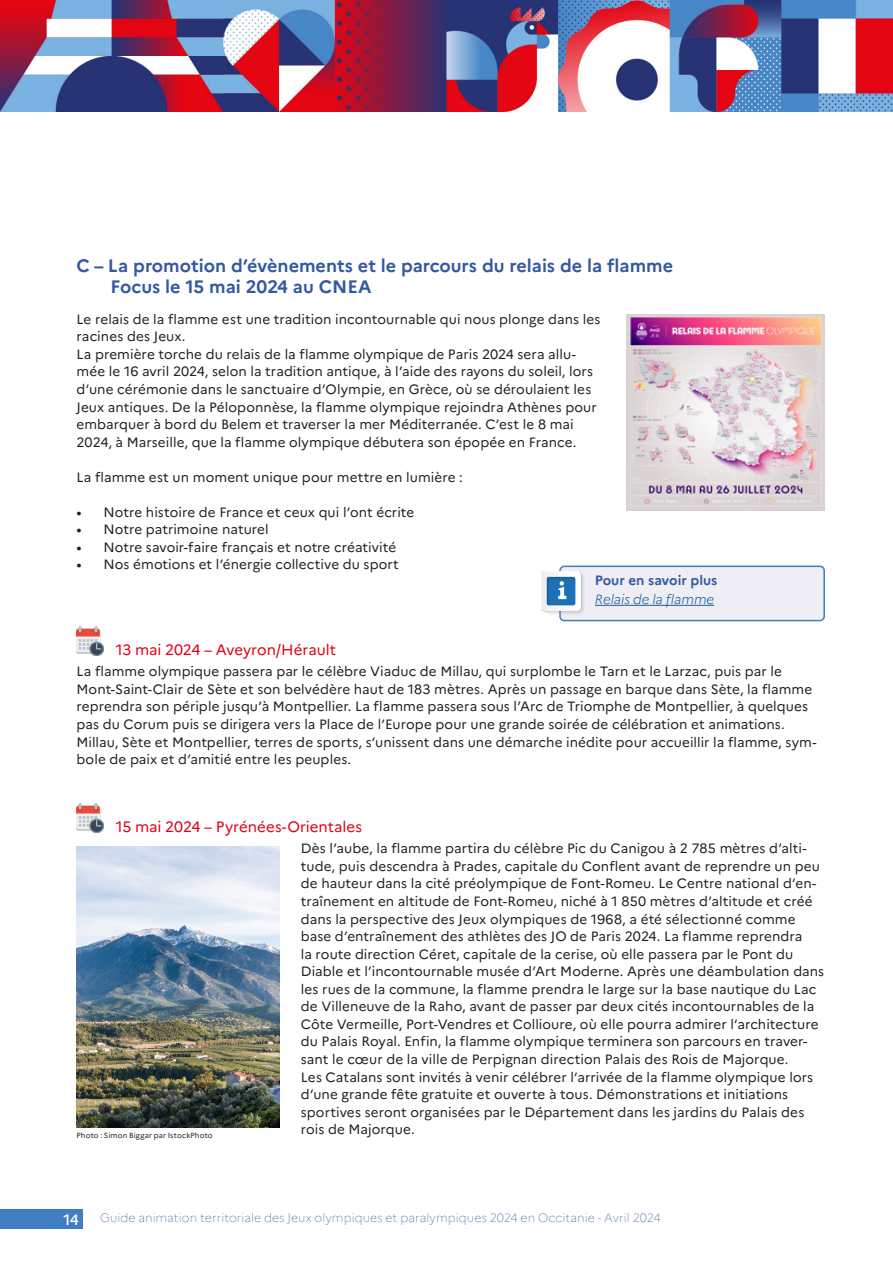
<style>
.page{position:relative;width:893px;height:1263px;background:#fff}
.page>*{position:absolute;margin:0;border:0;box-sizing:border-box;transform-origin:0 0}
.Titre_2_bleu{font:700 18px/21.6px "Marianne";color:#3558a2}
.t1{font:15px "Marianne";color:#e1000f}
.t2{font:500 15px "Marianne";color:#fff}
.t3{font:13.5px/17.5px "Marianne";letter-spacing:.005em;color:#231f20}
.Titre_2_bleu-2{font:700 13.5px "Marianne";color:#3558a2}
.liens{font:italic 300 13.5px "Marianne";letter-spacing:-.005em;color:#175d9e}
.t4{font:100 12px "Marianne";letter-spacing:.005em;color:#3558a2}
.legendes_photo{font:7.5px "Marianne";letter-spacing:.02em;color:#231f20}
.s1{font-weight:500}
</style>
<div class="page">
<img style="left:0;top:0;width:893px;height:112px">
<div style="left:0;top:1210px;width:83px;height:19px;background:#417dc4"></div>
<img style="left:77px;top:626px;width:26px;height:29px">
<img style="left:77px;top:803px;width:26px;height:29px">
<img style="left:627px;top:314px;width:198px;height:196px">
<div style="left:560px;top:566px;width:264px;height:55px;background:#eeeef4;border-radius:4px"></div>
<div style="left:559px;top:566px;width:266px;height:55px;border:2px solid #417dc4;border-radius:4px"></div>
<hr style="left:595px;top:605px;width:119px;height:1px;background:#175d9e">
<img style="left:541px;top:572px;width:43px;height:44px">
<img style="left:77px;top:846px;width:203px;height:282px">
<p class="Titre_2_bleu" style="left:111px;top:255px;width:564px;text-indent:-34px">C – La promotion d’évènements et le parcours du relais de la flamme<br>Focus le 15 mai 2024 au CNEA</p>
<p class="t3" style="left:77px;top:310px;width:526px">Le relais de la flamme est une tradition incontournable qui nous plonge dans les racines des Jeux.<br>La première torche du relais de la flamme olympique de Paris 2024 sera allu&shy;mée le 16 avril 2024, selon la tradition antique, à l’aide des rayons du soleil, lors d’une cérémonie dans le sanctuaire d’Olympie, en Grèce, où se déroulaient les Jeux antiques. De la Péloponnèse, la flamme olympique rejoindra Athènes pour embarquer à bord du Belem et traverser la mer Méditerranée. C’est le 8 mai 2024, à Marseille, que la flamme olympique débutera son épopée en France.</p>
<p class="t3" style="left:77px;top:468px;width:388px">La flamme est un moment unique pour mettre en lumière :</p>
<p class="t3" style="left:77px;top:503px;width:339px"><span class="s1">•</span> Notre histoire de France et ceux qui l’ont écrite</p>
<p class="t3" style="left:77px;top:521px;width:194px"><span class="s1">•</span> Notre patrimoine naturel</p>
<p class="t3" style="left:77px;top:538px;width:321px"><span class="s1">•</span> Notre savoir-faire français et notre créativité</p>
<p class="t3" style="left:77px;top:556px;width:324px"><span class="s1">•</span> Nos émotions et l’énergie collective du sport</p>
<p class="Titre_2_bleu-2" style="left:595px;top:572px;width:124px">Pour en savoir plus</p>
<p class="liens" style="left:595px;top:590px;width:121px">Relais de la flamme</p>
<p class="t1" style="left:116px;top:641px;width:222px">13 mai 2024 – Aveyron/Hérault</p>
<p class="t3" style="left:77px;top:663px;width:742px">La flamme olympique passera par le célèbre Viaduc de Millau, qui surplombe le Tarn et le Larzac, puis par le Mont-Saint-Clair de Sète et son belvédère haut de 183 mètres. Après un passage en barque dans Sète, la flamme reprendra son périple jusqu’à Montpellier. La flamme passera sous l’Arc de Triomphe de Montpellier, à quelques pas du Corum puis se dirigera vers la Place de l’Europe pour une grande soirée de célébration et animations.<br>Millau, Sète et Montpellier, terres de sports, s’unissent dans une démarche inédite pour accueillir la flamme, sym&shy;bole de paix et d’amitié entre les peuples.</p>
<p class="t1" style="left:116px;top:818px;width:248px">15 mai 2024 – Pyrénées-Orientales</p>
<p class="t3" style="left:301px;top:840px;width:525px">Dès l’aube, la flamme partira du célèbre Pic du Canigou à 2 785 mètres d’alti&shy;tude, puis descendra à Prades, capitale du Conflent avant de reprendre un peu de hauteur dans la cité préolympique de Font-Romeu. Le Centre national d’en&shy;traînement en altitude de Font-Romeu, niché à 1 850 mètres d’altitude et créé dans la perspective des Jeux olympiques de 1968, a été sélectionné comme base d’entraînement des athlètes des JO de Paris 2024. La flamme reprendra<br>la route direction Céret, capitale de la cerise, où elle passera par le Pont du Diable et l’incontournable musée d’Art Moderne. Après une déambulation dans les rues de la commune, la flamme prendra le large sur la base nautique du Lac de Villeneuve de la Raho, avant de passer par deux cités incontournables de la Côte Vermeille, Port-Vendres et Collioure, où elle pourra admirer l’architecture du Palais Royal. Enfin, la flamme olympique terminera son parcours en traver&shy;sant le cœur de la ville de Perpignan direction Palais des Rois de Majorque.<br>Les Catalans sont invités à venir célébrer l’arrivée de la flamme olympique lors d’une grande fête gratuite et ouverte à tous. Démonstrations et initiations sportives seront organisées par le Département dans les jardins du Palais des rois de Majorque.</p>
<p class="legendes_photo" style="left:77px;top:1130px;width:138px">Photo : Simon Biggar par IstockPhoto</p>
<p class="t2" style="left:63px;top:1210px;width:17px">14</p>
<p class="t4" style="left:100px;top:1211px;width:562px">Guide animation territoriale des Jeux olympiques et paralympiques 2024 en Occitanie - Avril 2024</p>
</div>
